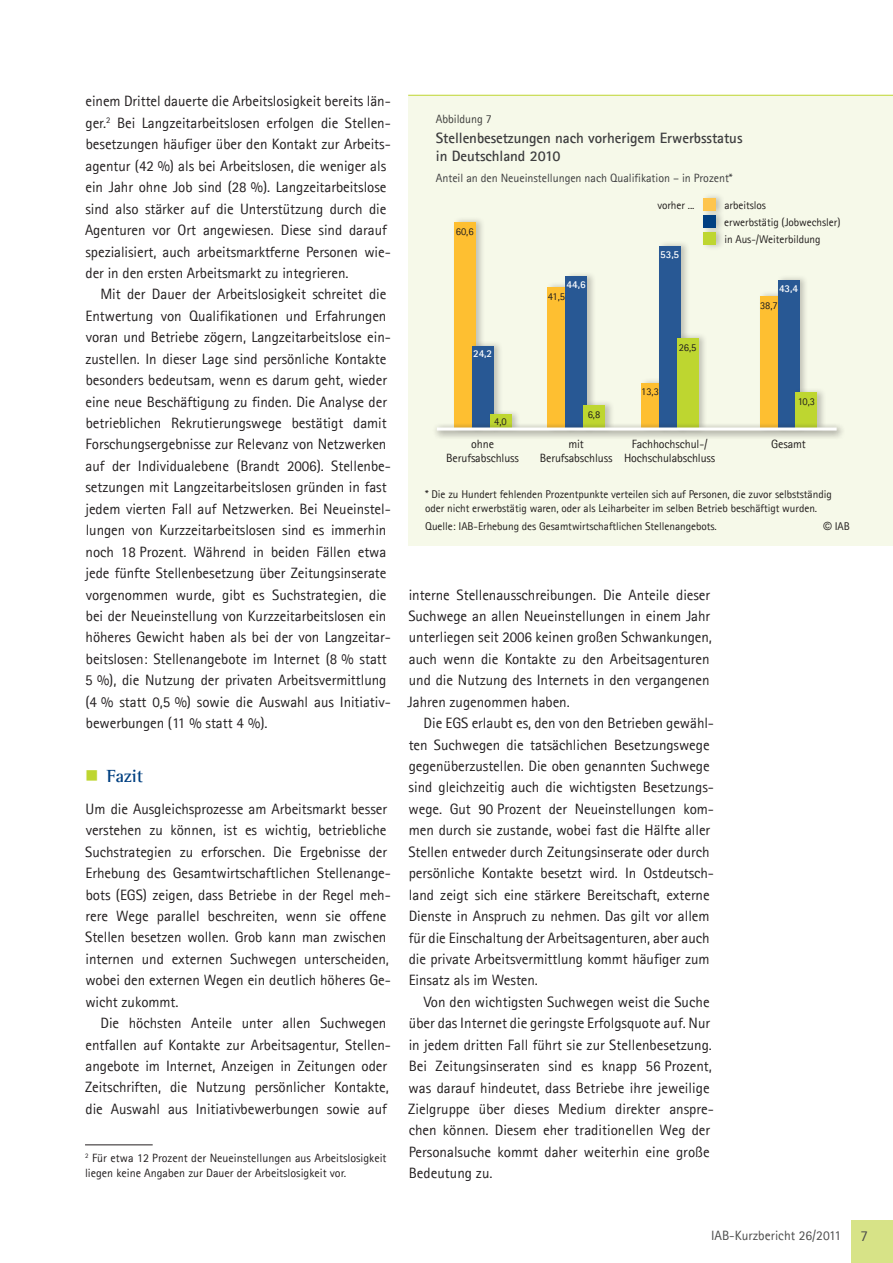
<style>
.page{position:relative;width:893px;height:1263px;background:#fff}
.page>*{position:absolute;margin:0;border:0;box-sizing:border-box;transform-origin:0 0}
.t1{font:700 18px "Agfa Rotis Semi Serif";letter-spacing:-.005em;color:#014081}
.t2{font:15px/21.5px "Agfa Rotis Sans Serif";letter-spacing:-.005em;color:#231f20}
.t3{font:700 15px/18px "Agfa Rotis Sans Serif";letter-spacing:-.005em;color:#3e3e3f}
.t4{font:15px "Agfa Rotis Sans Serif";color:#4b4c4b}
.t5{font:13.5px "Agfa Rotis Sans Serif";color:#4b4c4b}
.t6{font:12px/15px "Agfa Rotis Sans Serif";color:#231f20}
.t7{font:12px/14.4px "Agfa Rotis Sans Serif";letter-spacing:-.01em;color:#221e1d;text-align:center}
.t8{font:12px "Agfa Rotis Sans Serif";letter-spacing:-.005em;color:#3e3e3f}
.t9{font:12px "Agfa Rotis Sans Serif";letter-spacing:-.005em;color:#3e3e3c}
.t10{font:11.25px/13.5px "Agfa Rotis Sans Serif";letter-spacing:-.005em;color:#221e1d}
.t11{font:10.5px "Agfa Rotis Sans Serif";letter-spacing:-.005em;color:#221e1d}
.t12{font:700 10.5px "Agfa Rotis Sans Serif";letter-spacing:-.005em;color:#fff}
.s1{font-family:"Arial"}
</style>
<div class="page">
<hr style="left:85px;top:1144px;width:68px;height:1px;background:#231f20">
<div style="left:408px;top:95px;width:485px;height:451px;background:#f6f9e9"></div>
<hr style="left:408px;top:95px;width:485px;height:1px;background:#bed630">
<div style="left:453px;top:216px;width:33px;height:218px;background:#231f20;opacity:.25"></div>
<div style="left:454px;top:222px;width:21px;height:206px;background:#febf31"></div>
<div style="left:470px;top:340px;width:33px;height:94px;background:#231f20;opacity:.25"></div>
<div style="left:472px;top:346px;width:21px;height:82px;background:#285894"></div>
<div style="left:488px;top:409px;width:33px;height:25px;background:#231f20;opacity:.25"></div>
<div style="left:490px;top:415px;width:21px;height:13px;background:#bed630"></div>
<div style="left:546px;top:281px;width:33px;height:153px;background:#231f20;opacity:.25"></div>
<div style="left:548px;top:287px;width:21px;height:141px;background:#febf31"></div>
<div style="left:564px;top:271px;width:33px;height:163px;background:#231f20;opacity:.25"></div>
<div style="left:566px;top:277px;width:21px;height:151px;background:#285894"></div>
<div style="left:582px;top:399px;width:33px;height:35px;background:#231f20;opacity:.25"></div>
<div style="left:583px;top:405px;width:22px;height:23px;background:#bed630"></div>
<div style="left:640px;top:377px;width:32px;height:57px;background:#231f20;opacity:.25"></div>
<div style="left:641px;top:383px;width:21px;height:45px;background:#febf31"></div>
<div style="left:658px;top:240px;width:32px;height:194px;background:#231f20;opacity:.25"></div>
<div style="left:659px;top:246px;width:21px;height:182px;background:#285894"></div>
<div style="left:675px;top:332px;width:33px;height:102px;background:#231f20;opacity:.25"></div>
<div style="left:677px;top:338px;width:21px;height:90px;background:#bed630"></div>
<div style="left:759px;top:290px;width:32px;height:144px;background:#231f20;opacity:.25"></div>
<div style="left:760px;top:296px;width:21px;height:132px;background:#febf31"></div>
<div style="left:776px;top:274px;width:33px;height:160px;background:#231f20;opacity:.25"></div>
<div style="left:778px;top:280px;width:21px;height:148px;background:#285894"></div>
<div style="left:794px;top:387px;width:33px;height:47px;background:#231f20;opacity:.25"></div>
<div style="left:796px;top:393px;width:21px;height:35px;background:#bed630"></div>
<div style="left:432px;top:423px;width:413px;height:17px;background:#231f20;opacity:.75"></div>
<hr style="left:437px;top:427px;width:400px;height:3px;background:#fff">
<div style="left:701px;top:210px;width:24px;height:24px;background:#231f20;opacity:.25"></div>
<div style="left:703px;top:215px;width:12px;height:13px;background:#014081"></div>
<div style="left:701px;top:227px;width:24px;height:24px;background:#231f20;opacity:.25"></div>
<div style="left:703px;top:232px;width:12px;height:13px;background:#bed630"></div>
<div style="left:701px;top:193px;width:24px;height:24px;background:#231f20;opacity:.25"></div>
<div style="left:703px;top:198px;width:12px;height:13px;background:#fec54d"></div>
<div style="left:851px;top:1220px;width:42px;height:43px;background:#d7e387"></div>
<p class="t2" style="left:85px;top:91px;width:307px">einem Drittel dauerte die Arbeitslosigkeit bereits län&shy;ger.<sup>2</sup> Bei Langzeitarbeitslosen erfolgen die Stellen&shy;besetzungen häufiger über den Kontakt zur Arbeits&shy;agentur (42 %) als bei Arbeitslosen, die weniger als ein Jahr ohne Job sind (28 %). Langzeitarbeitslose sind also stärker auf die Unterstützung durch die Agenturen vor Ort angewiesen. Diese sind darauf spezialisiert, auch arbeitsmarktferne Personen wie&shy;der in den ersten Arbeitsmarkt zu integrieren.</p>
<p class="t2" style="left:85px;top:283px;width:307px;text-indent:15px">Mit der Dauer der Arbeitslosigkeit schreitet die Entwertung von Qualifikationen und Erfahrungen voran und Betriebe zögern, Langzeitarbeitslose ein&shy;zustellen. In dieser Lage sind persönliche Kontakte besonders bedeutsam, wenn es darum geht, wieder eine neue Beschäftigung zu finden. Die Analyse der betrieblichen Rekrutierungswege bestätigt damit Forschungsergebnisse zur Relevanz von Netzwerken auf der Individualebene (Brandt 2006). Stellenbe&shy;setzungen mit Langzeitarbeitslosen gründen in fast jedem vierten Fall auf Netzwerken. Bei Neueinstel&shy;lungen von Kurzzeitarbeitslosen sind es immerhin noch 18 Prozent. Während in beiden Fällen etwa jede fünfte Stellenbesetzung über Zeitungsinserate vorgenommen wurde, gibt es Suchstrategien, die bei der Neueinstellung von Kurzzeitarbeitslosen ein höheres Gewicht haben als bei der von Langzeitar&shy;beitslosen: Stellenangebote im Internet (8 % statt 5 %), die Nutzung der privaten Arbeitsvermittlung (4 % statt 0,5 %) sowie die Auswahl aus Initiativ&shy;bewerbungen (11 % statt 4 %).</p>
<p class="t1" style="left:107px;top:765px;width:38px">Fazit</p>
<p class="t2" style="left:85px;top:798px;width:307px">Um die Ausgleichsprozesse am Arbeitsmarkt besser verstehen zu können, ist es wichtig, betriebliche Suchstrategien zu erforschen. Die Ergebnisse der Erhebung des Gesamtwirtschaftlichen Stellenange&shy;bots (EGS) zeigen, dass Betriebe in der Regel meh&shy;rere Wege parallel beschreiten, wenn sie offene Stellen besetzen wollen. Grob kann man zwischen internen und externen Suchwegen unterscheiden, wobei den externen Wegen ein deutlich höheres Ge&shy;wicht zukommt.</p>
<p class="t2" style="left:85px;top:1012px;width:307px;text-indent:15px">Die höchsten Anteile unter allen Suchwegen entfallen auf Kontakte zur Arbeitsagentur, Stellen&shy;angebote im Internet, Anzeigen in Zeitungen oder Zeitschriften, die Nutzung persönlicher Kontakte, die Auswahl aus Initiativbewerbungen sowie auf</p>
<p class="t6" style="left:85px;top:1150px;width:303px"><sup>2</sup> Für etwa 12 Prozent der Neueinstellungen aus Arbeitslosigkeit liegen keine Angaben zur Dauer der Arbeitslosigkeit vor.</p>
<p class="t9" style="left:436px;top:111px;width:58px">Abbildung 7</p>
<p class="t3" style="left:436px;top:129px;width:308px">Stellenbesetzungen nach vorherigem Erwerbsstatus in Deutschland 2010</p>
<p class="t8" style="left:436px;top:171px;width:298px">Anteil an den Neueinstellungen nach Qualifikation – in Prozent*</p>
<p class="t10" style="left:724px;top:214px;width:118px;line-height:17px">erwerbstätig (Jobwechsler) in Aus-/Weiterbildung</p>
<p class="t10" style="left:657px;top:199px;width:39px">vorher ...</p>
<p class="t10" style="left:724px;top:199px;width:43px">arbeitslos</p>
<p class="t11" style="left:456px;top:225px;width:19px">60,6</p>
<p class="t12" style="left:473px;top:347px;width:21px">24,2</p>
<p class="t11" style="left:494px;top:415px;width:14px">4,0</p>
<p class="t7" style="left:446px;top:437px;width:74px">ohne<br>Berufsabschluss</p>
<p class="t12" style="left:567px;top:278px;width:21px">44,6</p>
<p class="t11" style="left:548px;top:290px;width:19px">41,5</p>
<p class="t12" style="left:660px;top:248px;width:21px">53,5</p>
<p class="t11" style="left:679px;top:341px;width:19px">26,5</p>
<p class="t11" style="left:588px;top:408px;width:14px">6,8</p>
<p class="t7" style="left:540px;top:437px;width:74px">mit<br>Berufsabschluss</p>
<p class="t11" style="left:641px;top:386px;width:19px">13,3</p>
<p class="t7" style="left:624px;top:437px;width:93px">Fachhochschul-/<br>Hochschulabschluss</p>
<p class="t12" style="left:779px;top:282px;width:21px">43,4</p>
<p class="t11" style="left:760px;top:299px;width:19px">38,7</p>
<p class="t11" style="left:798px;top:396px;width:19px">10,3</p>
<p class="t7" style="left:771px;top:437px;width:36px">Gesamt</p>
<p class="t10" style="left:425px;top:488px;width:408px">* Die zu Hundert fehlenden Prozentpunkte verteilen sich auf Personen, die zuvor selbstständig oder nicht erwerbstätig waren, oder als Leiharbeiter im selben Betrieb beschäftigt wurden.</p>
<p class="t10" style="left:425px;top:519px;width:293px">Quelle: IAB-Erhebung des Gesamtwirtschaftlichen Stellenangebots.</p>
<p class="t10" style="left:823px;top:519px;width:28px"><span class="s1">©</span> IAB</p>
<p class="t2" style="left:408px;top:584px;width:306px">interne Stellenausschreibungen. Die Anteile dieser Suchwege an allen Neueinstellungen in einem Jahr unterliegen seit 2006 keinen großen Schwankungen, auch wenn die Kontakte zu den Arbeitsagenturen und die Nutzung des Internets in den vergangenen Jahren zugenommen haben.</p>
<p class="t2" style="left:408px;top:712px;width:307px;text-indent:15px">Die EGS erlaubt es, den von den Betrieben gewähl&shy;ten Suchwegen die tatsächlichen Besetzungswege gegenüberzustellen. Die oben genannten Suchwege sind gleichzeitig auch die wichtigsten Besetzungs&shy;wege. Gut 90 Prozent der Neueinstellungen kom&shy;men durch sie zustande, wobei fast die Hälfte aller Stellen entweder durch Zeitungsinserate oder durch persönliche Kontakte besetzt wird. In Ostdeutsch&shy;land zeigt sich eine stärkere Bereitschaft, externe Dienste in Anspruch zu nehmen. Das gilt vor allem für die Einschaltung der Arbeitsagenturen, aber auch die private Arbeitsvermittlung kommt häufiger zum Einsatz als im Westen.</p>
<p class="t2" style="left:408px;top:991px;width:307px;text-indent:15px">Von den wichtigsten Suchwegen weist die Suche über das Internet die geringste Erfolgsquote auf. Nur in jedem dritten Fall führt sie zur Stellenbesetzung.<br>Bei Zeitungsinseraten sind es knapp 56 Prozent, was darauf hindeutet, dass Betriebe ihre jeweilige Zielgruppe über dieses Medium direkter anspre&shy;chen können. Diesem eher traditionellen Weg der Personalsuche kommt daher weiterhin eine große Bedeutung zu.</p>
<p class="t5" style="left:711px;top:1227px;width:132px">IAB-Kurzbericht 26/2011</p>
<p class="t4" style="left:860px;top:1227px;width:9px">7</p>
</div>
